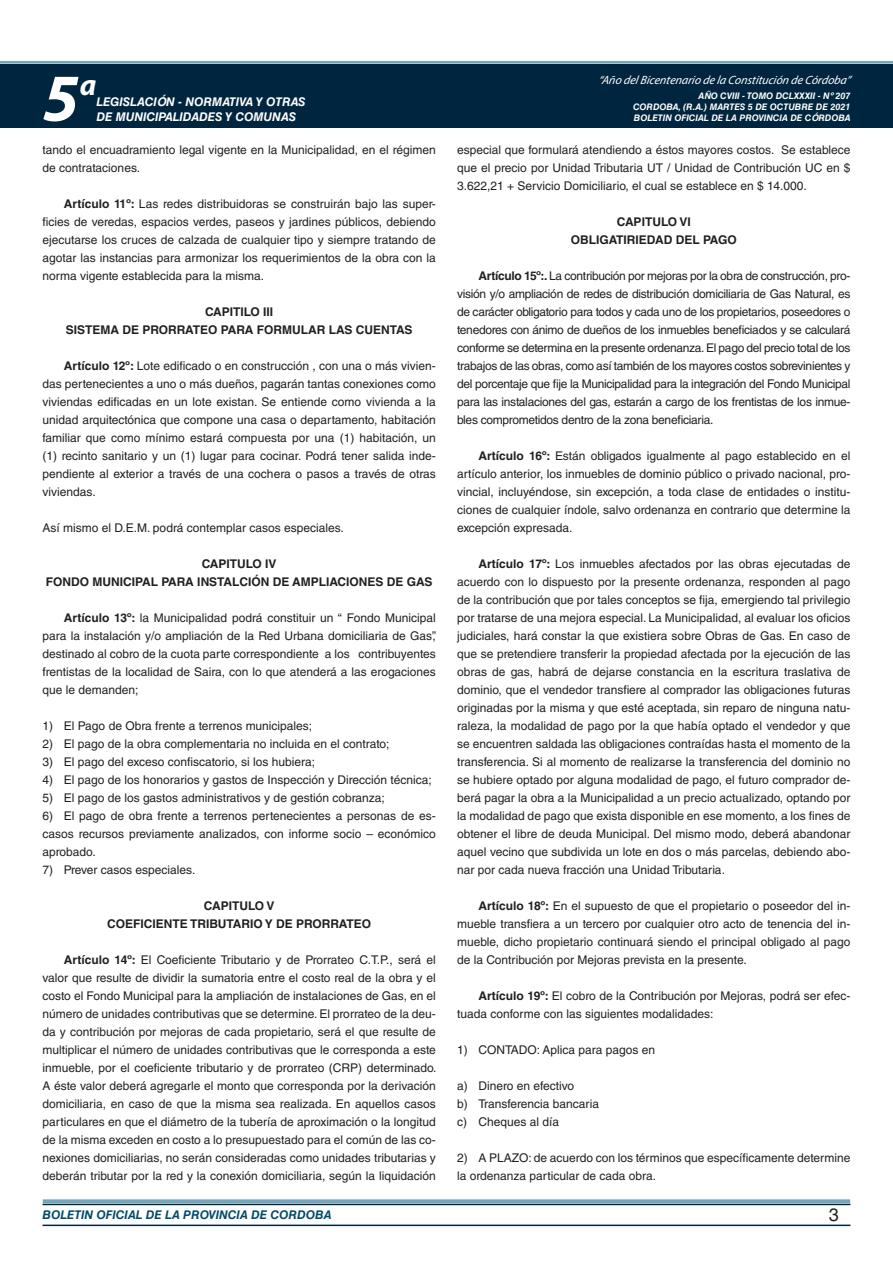
<style>
.page{position:relative;width:893px;height:1263px;background:#fff}
.page>*{position:absolute;margin:0;border:0;box-sizing:border-box;transform-origin:0 0}
.t1{font:italic 700 67.5px "Myriad Pro";color:#fff}
.t2{font:italic 700 30px "Myriad Pro";color:#fff}
.t3{font:18px "Helvetica LT Std";color:#231f20}
.BASE{font:12px/18px "Helvetica LT Std";color:#231f20;text-align:justify}
.RESUELVE{font:700 12px "Helvetica LT Std";color:#231f20}
.t4{font:italic 700 12px "Helvetica LT Std";color:#fff}
.t5{font:italic 12px "Myriad Pro";color:#fff}
.t6{font:italic 700 12px "Helvetica LT Std";color:#004b6c}
.t7{font:italic 700 9px/10.8px "Helvetica LT Std";color:#fff;text-align:justify}
.s1{font-weight:700}
</style>
<div class="page">
<div style="left:0;top:61px;width:893px;height:6px;background:#fff;opacity:.75"></div>
<div style="left:0;top:64px;width:893px;height:64px;background:#00263f"></div>
<hr style="left:43px;top:1224px;width:807px;height:2px;background:#00263f">
<div style="left:42px;top:1198px;width:809px;height:8px;background:#fff;opacity:.75"></div>
<h1 class="t1" style="left:43px;top:54px;width:38px">5</h1>
<h2 class="t2" style="left:80px;top:66px;width:18px">a</h2>
<p class="t4" style="left:96px;top:95px;width:211px">LEGISLACIÓN - NORMATIVA Y OTRAS</p>
<p class="t4" style="left:96px;top:109px;width:201px">DE MUNICIPALIDADES Y COMUNAS</p>
<p class="t5" style="left:598px;top:72px;width:254px">“Año delBicentenario de la Constitución de Córdoba”</p>
<p class="t7" style="left:633px;top:91px;width:219px;text-indent:65px">AÑO CVIII - TOMO DCLXXXII - Nº 207<br>CORDOBA, (R.A.) MARTES 5 DE OCTUBRE DE 2021<br>BOLETIN OFICIAL DE LA PROVINCIA DE CÓRDOBA</p>
<p class="BASE" style="left:43px;top:141px;width:395px">tando el encuadramiento legal vigente en la Municipalidad, en el régimen de contrataciones.</p>
<p class="BASE" style="left:43px;top:195px;width:395px;text-indent:21px"><span class="s1">Artículo 11º:</span> Las redes distribuidoras se construirán bajo las super&shy;ficies de veredas, espacios verdes, paseos y jardines públicos, debiendo ejecutarse los cruces de calzada de cualquier tipo y siempre tratando de agotar las instancias para armonizar los requerimientos de la obra con la norma vigente establecida para la misma.</p>
<p class="RESUELVE" style="left:205px;top:304px;width:70px">CAPITILO III</p>
<p class="RESUELVE" style="left:66px;top:322px;width:348px">SISTEMA DE PRORRATEO PARA FORMULAR LAS CUENTAS</p>
<p class="BASE" style="left:43px;top:357px;width:395px;text-indent:21px"><span class="s1">Artículo 12º:</span> Lote edificado o en construcción , con una o más vivien&shy;das pertenecientes a uno o más dueños, pagarán tantas conexiones como viviendas edificadas en un lote existan. Se entiende como vivienda a la unidad arquitectónica que compone una casa o departamento, habitación familiar que como mínimo estará compuesta por una (1) habitación, un (1) recinto sanitario y un (1) lugar para cocinar. Podrá tener salida inde&shy;pendiente al exterior a través de una cochera o pasos a través de otras viviendas.</p>
<p class="BASE" style="left:43px;top:519px;width:303px">Así mismo el D.E.M. podrá contemplar casos especiales.</p>
<p class="RESUELVE" style="left:202px;top:556px;width:76px">CAPITULO IV</p>
<p class="RESUELVE" style="left:46px;top:574px;width:388px">FONDO MUNICIPAL PARA INSTALCIÓN DE AMPLIACIONES DE GAS</p>
<p class="BASE" style="left:43px;top:609px;width:395px;text-indent:21px"><span class="s1">Artículo 13º:</span> la Municipalidad podrá constituir un “ Fondo Municipal para la instalación y/o ampliación de la Red Urbana domiciliaria de Gas”, destinado al cobro de la cuota parte correspondiente a los contribuyentes frentistas de la localidad de Saira, con lo que atenderá a las erogaciones que le demanden;</p>
<p class="BASE" style="left:43px;top:717px;width:271px">1) El Pago de Obra frente a terrenos municipales;</p>
<p class="BASE" style="left:43px;top:735px;width:349px">2) El pago de la obra complementaria no incluida en el contrato;</p>
<p class="BASE" style="left:43px;top:753px;width:274px">3) El pago del exceso confiscatorio, si los hubiera;</p>
<p class="BASE" style="left:43px;top:771px;width:391px">4) El pago de los honorarios y gastos de Inspección y Dirección técnica;</p>
<p class="BASE" style="left:43px;top:789px;width:344px">5) El pago de los gastos administrativos y de gestión cobranza;</p>
<p class="BASE" style="left:43px;top:807px;width:395px">6) El pago de obra frente a terrenos pertenecientes a personas de es&shy;casos recursos previamente analizados, con informe socio – económico aprobado.</p>
<p class="BASE" style="left:43px;top:861px;width:154px">7) Prever casos especiales.</p>
<p class="RESUELVE" style="left:204px;top:898px;width:72px">CAPITULO V</p>
<p class="RESUELVE" style="left:107px;top:916px;width:265px">COEFICIENTE TRIBUTARIO Y DE PRORRATEO</p>
<p class="BASE" style="left:43px;top:951px;width:396px;text-indent:21px"><span class="s1">Artículo 14º:</span> El Coeficiente Tributario y de Prorrateo C.T.P., será el valor que resulte de dividir la sumatoria entre el costo real de la obra y el costo el Fondo Municipal para la ampliación de instalaciones de Gas, en el número de unidades contributivas que se determine. El prorrateo de la deu&shy;da y contribución por mejoras de cada propietario, será el que resulte de multiplicar el número de unidades contributivas que le corresponda a este inmueble, por el coeficiente tributario y de prorrateo (CRP) determinado.<br>A éste valor deberá agregarle el monto que corresponda por la derivación domiciliaria, en caso de que la misma sea realizada. En aquellos casos particulares en que el diámetro de la tubería de aproximación o la longitud de la misma exceden en costo a lo presupuestado para el común de las co&shy;nexiones domiciliarias, no serán consideradas como unidades tributarias y deberán tributar por la red y la conexión domiciliaria, según la liquidación</p>
<p class="BASE" style="left:457px;top:141px;width:395px">especial que formulará atendiendo a éstos mayores costos. Se establece que el precio por Unidad Tributaria UT / Unidad de Contribución UC en $ 3.622,21 + Servicio Domiciliario, el cual se establece en $ 14.000.</p>
<p class="RESUELVE" style="left:617px;top:214px;width:75px">CAPITULO VI</p>
<p class="RESUELVE" style="left:571px;top:232px;width:167px">OBLIGATIRIEDAD DEL PAGO</p>
<p class="BASE" style="left:457px;top:267px;width:395px;text-indent:21px"><span class="s1">Artículo 15º:.</span> La contribución por mejoras por la obra de construcción, pro&shy;visión y/o ampliación de redes de distribución domiciliaria de Gas Natural, es de carácter obligatorio para todos y cada uno de los propietarios, poseedores o tenedores con ánimo de dueños de los inmuebles beneficiados y se calculará conforme se determina en la presente ordenanza. El pago del precio total de los trabajos de las obras, como así también de los mayores costos sobrevinientes y del porcentaje que fije la Municipalidad para la integración del Fondo Municipal para las instalaciones del gas, estarán a cargo de los frentistas de los inmue&shy;bles comprometidos dentro de la zona beneficiaria.</p>
<p class="BASE" style="left:457px;top:447px;width:395px;text-indent:21px"><span class="s1">Artículo 16º:</span> Están obligados igualmente al pago establecido en el artículo anterior, los inmuebles de dominio público o privado nacional, pro&shy;vincial, incluyéndose, sin excepción, a toda clase de entidades o institu&shy;ciones de cualquier índole, salvo ordenanza en contrario que determine la excepción expresada.</p>
<p class="BASE" style="left:457px;top:555px;width:395px;text-indent:21px"><span class="s1">Artículo 17º:</span> Los inmuebles afectados por las obras ejecutadas de acuerdo con lo dispuesto por la presente ordenanza, responden al pago de la contribución que por tales conceptos se fija, emergiendo tal privilegio por tratarse de una mejora especial. La Municipalidad, al evaluar los oficios judiciales, hará constar la que existiera sobre Obras de Gas. En caso de que se pretendiere transferir la propiedad afectada por la ejecución de las obras de gas, habrá de dejarse constancia en la escritura traslativa de dominio, que el vendedor transfiere al comprador las obligaciones futuras originadas por la misma y que esté aceptada, sin reparo de ninguna natu&shy;raleza, la modalidad de pago por la que había optado el vendedor y que se encuentren saldada las obligaciones contraídas hasta el momento de la transferencia. Si al momento de realizarse la transferencia del dominio no se hubiere optado por alguna modalidad de pago, el futuro comprador de&shy;berá pagar la obra a la Municipalidad a un precio actualizado, optando por la modalidad de pago que exista disponible en ese momento, a los fines de obtener el libre de deuda Municipal. Del mismo modo, deberá abandonar aquel vecino que subdivida un lote en dos o más parcelas, debiendo abo&shy;nar por cada nueva fracción una Unidad Tributaria.</p>
<p class="BASE" style="left:457px;top:897px;width:395px;text-indent:21px"><span class="s1">Artículo 18º:</span> En el supuesto de que el propietario o poseedor del in&shy;mueble transfiera a un tercero por cualquier otro acto de tenencia del in&shy;mueble, dicho propietario continuará siendo el principal obligado al pago de la Contribución por Mejoras prevista en la presente.</p>
<p class="BASE" style="left:457px;top:987px;width:395px;text-indent:21px"><span class="s1">Artículo 19º:</span> El cobro de la Contribución por Mejoras, podrá ser efec&shy;tuada conforme con las siguientes modalidades:</p>
<p class="BASE" style="left:457px;top:1041px;width:199px">1) CONTADO: Aplica para pagos en</p>
<p class="BASE" style="left:457px;top:1077px;width:119px">a) Dinero en efectivo</p>
<p class="BASE" style="left:457px;top:1095px;width:143px">b) Transferencia bancaria</p>
<p class="BASE" style="left:457px;top:1113px;width:103px">c) Cheques al día</p>
<p class="BASE" style="left:457px;top:1149px;width:395px">2) A PLAZO: de acuerdo con los términos que específicamente determine la ordenanza particular de cada obra.</p>
<p class="t6" style="left:43px;top:1208px;width:290px">BOLETIN OFICIAL DE LA PROVINCIA DE CORDOBA</p>
<h3 class="t3" style="left:829px;top:1204px;width:12px">3</h3>
</div>
